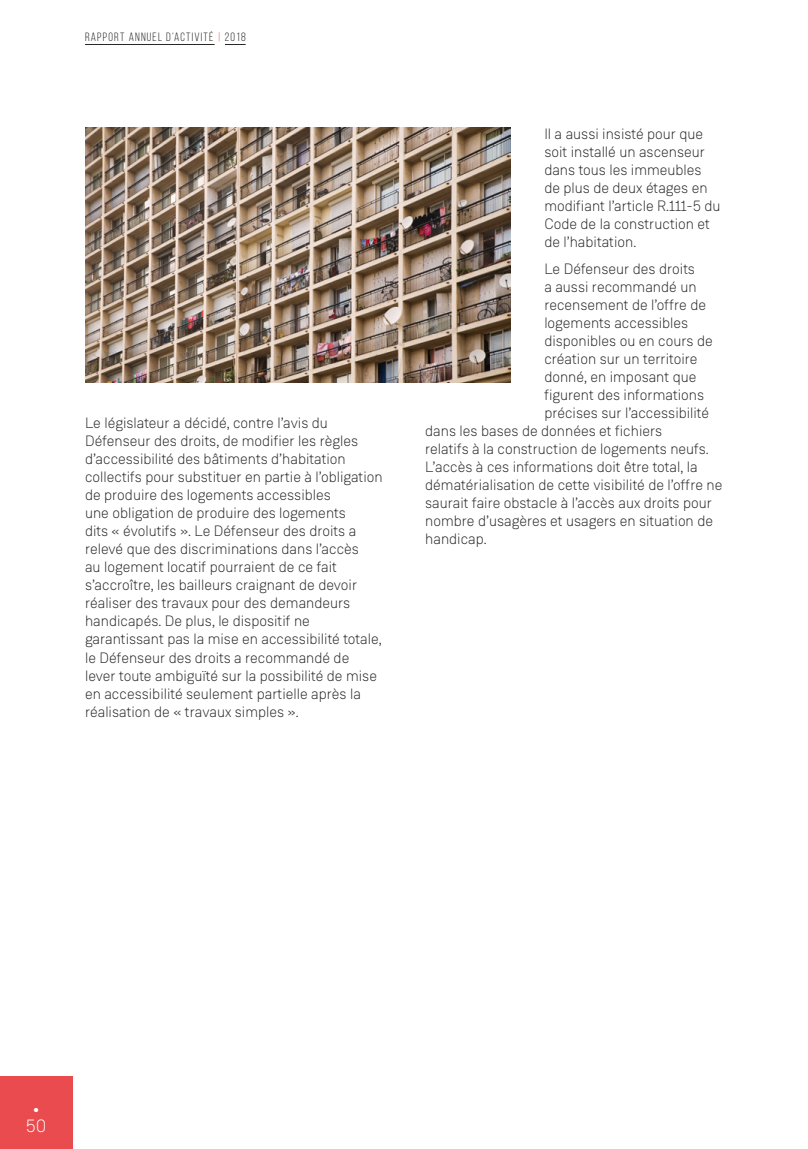
<style>
.page{position:relative;width:808px;height:1149px;background:#fff}
.page>*{position:absolute;margin:0;border:0;box-sizing:border-box;transform-origin:0 0}
.t1{font:300 18px "Weissenhof Grotesk";color:#fff}
.t2{font:900 18px "Mirador";color:#fff}
.t3{font:300 15px/18px "Weissenhof Grotesk";color:#282827}
.t4{font:12px "Bebas Neue";letter-spacing:.1em;color:#282827}
.s1{color:#e94b4e}
</style>
<div class="page">
<hr style="left:85px;top:44px;width:130px;height:1px;background:#282827">
<svg style="left:225px;top:44px;width:21px;height:1px"></svg>
<div style="left:0;top:1076px;width:72px;height:72px;background:#e94b4e"></div>
<img style="left:85px;top:128px;width:425px;height:255px">
<p class="t4" style="left:85px;top:31px;width:162px">RAPPORT ANNUEL D’ACTIVITÉ <span class="s1">|</span> 2018</p>
<p class="t3" style="left:85px;top:414px;width:299px">Le législateur a décidé, contre l’avis du Défenseur des droits, de modifier les règles d’accessibilité des bâtiments d’habitation collectifs pour substituer en partie à l’obligation de produire des logements accessibles<br>une obligation de produire des logements<br>dits « évolutifs ». Le Défenseur des droits a relevé que des discriminations dans l’accès<br>au logement locatif pourraient de ce fait s’accroître, les bailleurs craignant de devoir réaliser des travaux pour des demandeurs handicapés. De plus, le dispositif ne garantissant pas la mise en accessibilité totale, le Défenseur des droits a recommandé de lever toute ambiguïté sur la possibilité de mise en accessibilité seulement partielle après la réalisation de « travaux simples ».</p>
<p class="t3" style="left:544px;top:124px;width:178px">Il a aussi insisté pour que soit installé un ascenseur dans tous les immeubles de plus de deux étages en modifiant l’article R.111-5 du<br>Code de la construction et de l’habitation.</p>
<p class="t3" style="left:544px;top:259px;width:152px">Le Défenseur des droits</p>
<p class="t3" style="left:544px;top:277px;width:154px">a aussi recommandé un</p>
<p class="t3" style="left:544px;top:295px;width:163px">recensement de l’offre de</p>
<p class="t3" style="left:544px;top:313px;width:146px">logements accessibles</p>
<p class="t3" style="left:544px;top:331px;width:170px">disponibles ou en cours de</p>
<p class="t3" style="left:544px;top:349px;width:155px">création sur un territoire</p>
<p class="t3" style="left:544px;top:367px;width:154px">donné, en imposant que</p>
<p class="t3" style="left:544px;top:385px;width:161px">figurent des informations</p>
<p class="t3" style="left:544px;top:403px;width:166px">précises sur l’accessibilité</p>
<p class="t3" style="left:425px;top:421px;width:239px">dans les bases de données et fichiers</p>
<p class="t3" style="left:425px;top:439px;width:285px">relatifs à la construction de logements neufs.</p>
<p class="t3" style="left:425px;top:457px;width:274px">L’accès à ces informations doit être total, la</p>
<p class="t3" style="left:425px;top:475px;width:299px">dématérialisation de cette visibilité de l’offre ne</p>
<p class="t3" style="left:425px;top:493px;width:288px">saurait faire obstacle à l’accès aux droits pour</p>
<p class="t3" style="left:425px;top:511px;width:289px">nombre d’usagères et usagers en situation de</p>
<p class="t3" style="left:425px;top:529px;width:63px">handicap.</p>
<p class="t2" style="left:34px;top:1094px;width:6px">.</p>
<p class="t1" style="left:26px;top:1114px;width:22px">50</p>
<p class="t1" style="left:31px;top:1114px;width:11px">2</p>
</div>
